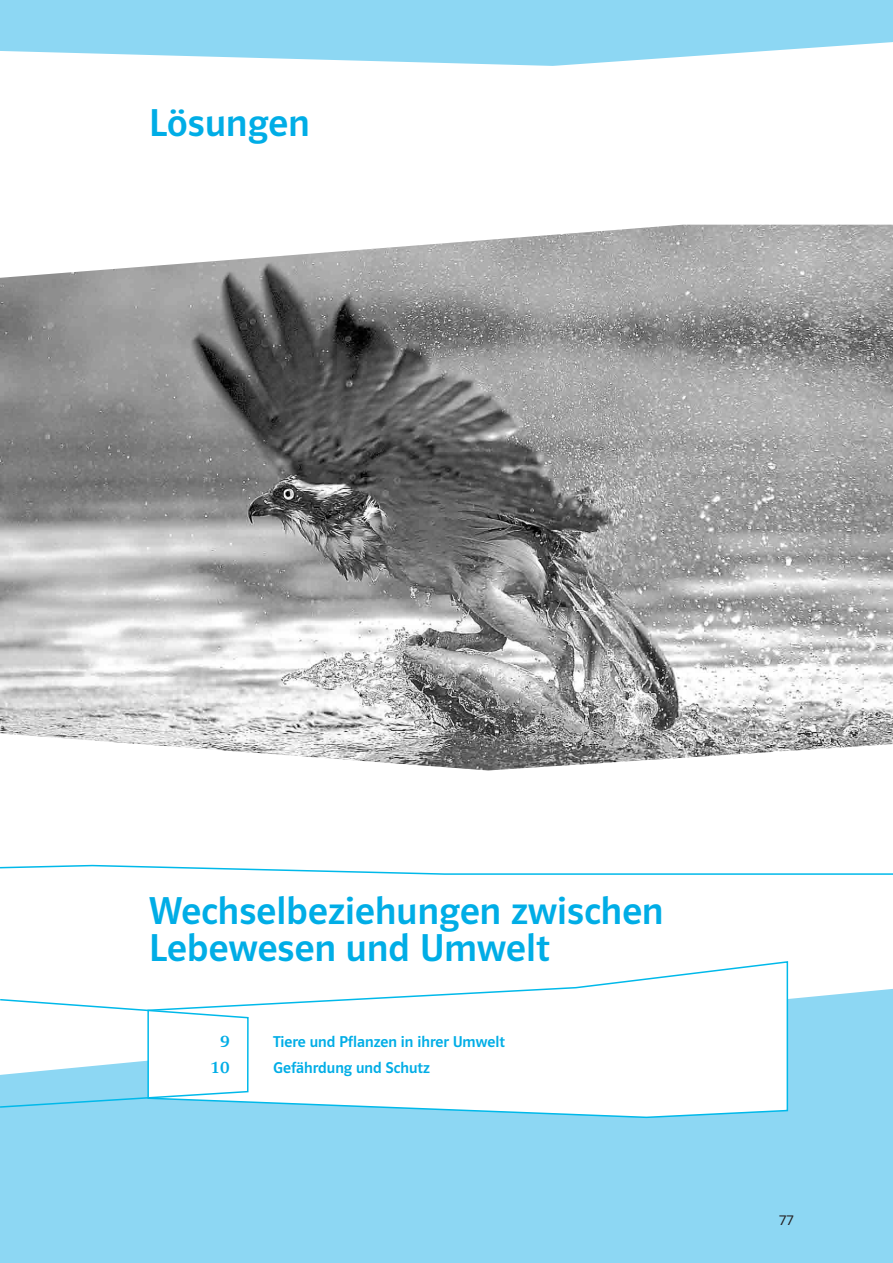
<style>
.page{position:relative;width:893px;height:1263px;background:#fff}
.page>*{position:absolute;margin:0;border:0;box-sizing:border-box;transform-origin:0 0}
.t1{font:39px/37.5px "Polo ST11 K Krftg";letter-spacing:.005em;color:#00ade6}
.t2{font:700 16.5px "Klett Swift";color:#00ade6}
.t3{font:15.75px "Polo ST11 K Krftg";color:#00ade6}
.t4{font:15px "Polo ST11 K Leicht";color:#231f20}
</style>
<div class="page">
<svg style="left:0;top:0;width:893px;height:66px;background:#9cdcf4"></svg>
<div style="left:0;top:717px;width:893px;height:546px;background:#8dd7f3"></div>
<div style="left:0;top:770px;width:893px;height:229px;background:#fff"></div>
<svg style="left:147px;top:960px;width:642px;height:159px;background:#f3fbfd"></svg>
<svg style="left:0;top:998px;width:249px;height:110px"></svg>
<svg style="left:0;top:864px;width:893px;height:11px;background:#dcf5fc"></svg>
<img style="left:0;top:225px;width:893px;height:545px">
<p class="t1" style="left:149px;top:105px;width:163px">Lösungen</p>
<p class="t1" style="left:149px;top:892px;width:516px">Wechselbeziehungen zwischen<br>Lebewesen und Umwelt</p>
<p class="t2" style="left:220px;top:1032px;width:11px">9</p>
<p class="t3" style="left:273px;top:1033px;width:233px">Tiere und Pflanzen in ihrer Umwelt</p>
<p class="t2" style="left:210px;top:1058px;width:21px">10</p>
<p class="t3" style="left:273px;top:1059px;width:158px">Gefährdung und Schutz</p>
<p class="t4" style="left:779px;top:1211px;width:16px">77</p>
</div>
